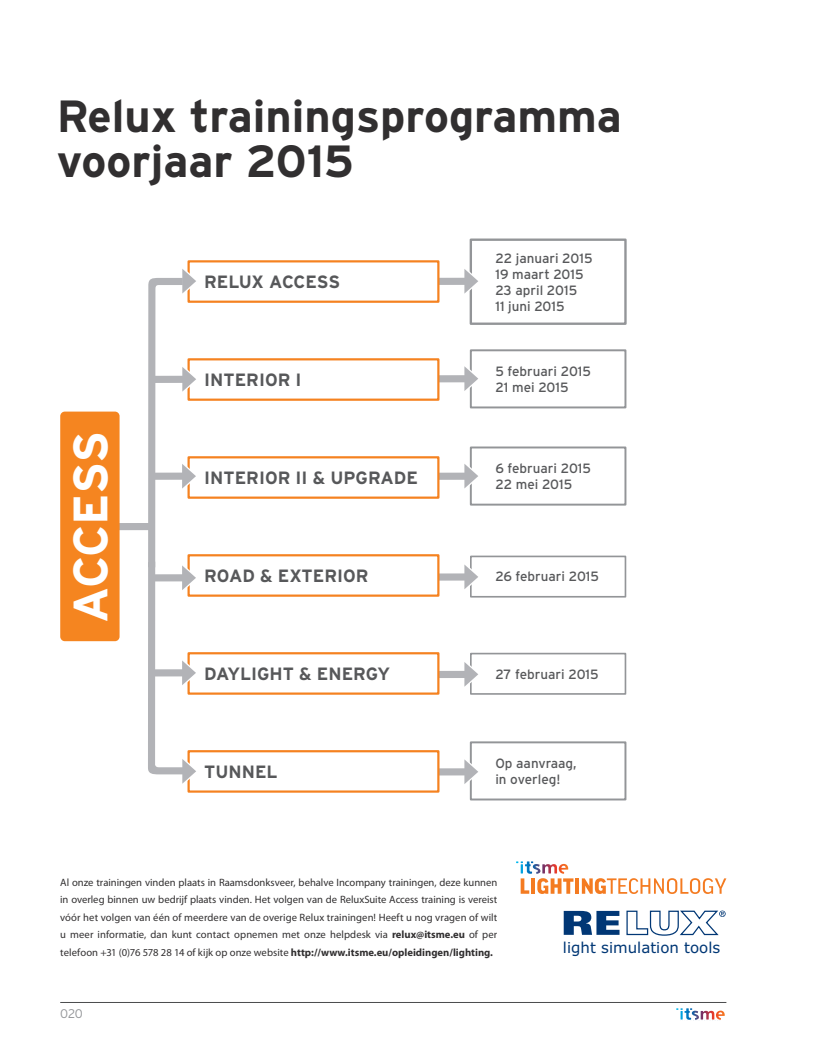
<style>
.page{position:relative;width:815px;height:1053px;background:#fff}
.page>*{position:absolute;margin:0;border:0;box-sizing:border-box;transform-origin:0 0}
.t1{font:700 48.25px "Interstate";letter-spacing:-.015em;color:#fff}
.t2{font:700 45px/45px "Interstate";color:#312f30}
.t3{font:700 17.75px "Interstate";color:#57585a}
.t4{font:15px "Verdana";color:#013775}
.t5{font:13.5px/16.1px "Interstate";color:#57585a}
.t6{font:300 12.5px "Interstate";color:#939598}
.t7{font:10.62px/17.5px "Myriad Pro";letter-spacing:.005em;color:#312f30;text-align:justify}
.s1{font-weight:700}
</style>
<div class="page">
<hr style="left:60px;top:1002px;width:666px;height:1px;background:#4b4c4d">
<svg style="left:676px;top:1008px;width:49px;height:11px"></svg>
<div style="left:470px;top:349px;width:156px;height:59px;border:2px solid #939598"></div>
<div style="left:470px;top:446px;width:156px;height:59px;border:2px solid #939598"></div>
<div style="left:470px;top:555px;width:156px;height:42px;border:2px solid #939598"></div>
<div style="left:470px;top:652px;width:156px;height:42px;border:2px solid #939598"></div>
<div style="left:470px;top:238px;width:157px;height:87px;border:2px solid #939598"></div>
<div style="left:470px;top:741px;width:156px;height:59px;border:2px solid #939598"></div>
<svg style="left:462px;top:360px;width:16px;height:37px"></svg>
<div style="left:432px;top:375px;width:33px;height:7px;background:#b2b3b7"></div>
<svg style="left:462px;top:263px;width:16px;height:36px"></svg>
<div style="left:432px;top:278px;width:33px;height:7px;background:#b2b3b7"></div>
<svg style="left:464px;top:458px;width:14px;height:36px"></svg>
<div style="left:432px;top:472px;width:33px;height:8px;background:#b2b3b7"></div>
<svg style="left:462px;top:558px;width:20px;height:37px"></svg>
<div style="left:432px;top:573px;width:33px;height:7px;background:#b2b3b7"></div>
<svg style="left:464px;top:656px;width:18px;height:36px"></svg>
<div style="left:432px;top:670px;width:33px;height:8px;background:#b2b3b7"></div>
<svg style="left:462px;top:753px;width:16px;height:36px"></svg>
<div style="left:432px;top:768px;width:33px;height:7px;background:#b2b3b7"></div>
<div style="left:189px;top:457px;width:249px;height:40px;background:#fff"></div>
<div style="left:188px;top:456px;width:251px;height:42px;border:2px solid #f58220"></div>
<div style="left:189px;top:555px;width:249px;height:40px;background:#fff"></div>
<div style="left:188px;top:554px;width:251px;height:42px;border:2px solid #f58220"></div>
<div style="left:189px;top:653px;width:249px;height:40px;background:#fff"></div>
<div style="left:188px;top:652px;width:251px;height:42px;border:2px solid #f58220"></div>
<div style="left:189px;top:261px;width:249px;height:41px;background:#fff"></div>
<div style="left:188px;top:260px;width:251px;height:43px;border:2px solid #f58220"></div>
<div style="left:189px;top:359px;width:249px;height:40px;background:#fff"></div>
<div style="left:188px;top:358px;width:251px;height:43px;border:2px solid #f58220"></div>
<div style="left:189px;top:751px;width:249px;height:40px;background:#fff"></div>
<div style="left:188px;top:750px;width:251px;height:42px;border:2px solid #f58220"></div>
<div style="left:93px;top:523px;width:58px;height:7px;background:#b2b3b7"></div>
<div style="left:60px;top:411px;width:60px;height:230px;background:#f58520;border-radius:5px"></div>
<svg style="left:147px;top:263px;width:53px;height:526px"></svg>
<svg style="left:516px;top:861px;width:57px;height:32px"></svg>
<hr style="left:575px;top:878px;width:4px;height:15px;background:#f47b21">
<svg style="left:582px;top:878px;width:144px;height:15px"></svg>
<svg style="left:564px;top:910px;width:56px;height:24px"></svg>
<svg style="left:626px;top:910px;width:100px;height:26px"></svg>
<h2 class="t2" style="left:57px;top:93px;width:567px">Relux trainingsprogramma voorjaar 2015</h2>
<h1 class="t1" style="left:64px;top:623px;width:194px;rotate:-90deg">ACCESS</h1>
<h3 class="t3" style="left:204px;top:272px;width:137px">RELUX ACCESS</h3>
<h3 class="t3" style="left:204px;top:369px;width:99px">INTERIOR I</h3>
<h3 class="t3" style="left:204px;top:467px;width:215px">INTERIOR II &amp; UPGRADE</h3>
<h3 class="t3" style="left:204px;top:565px;width:166px">ROAD &amp; EXTERIOR</h3>
<h3 class="t3" style="left:204px;top:664px;width:188px">DAYLIGHT &amp; ENERGY</h3>
<h3 class="t3" style="left:204px;top:761px;width:75px">TUNNEL</h3>
<p class="t5" style="left:495px;top:250px;width:99px">22 januari 2015<br>19 maart 2015<br>23 april 2015<br>11 juni 2015</p>
<p class="t5" style="left:495px;top:363px;width:97px">5 februari 2015<br>21 mei 2015</p>
<p class="t5" style="left:495px;top:460px;width:97px">6 februari 2015<br>22 mei 2015</p>
<p class="t5" style="left:495px;top:567px;width:105px">26 februari 2015</p>
<p class="t5" style="left:495px;top:666px;width:105px">27 februari 2015</p>
<p class="t5" style="left:495px;top:754px;width:83px">Op aanvraag, in overleg!</p>
<p class="t7" style="left:60px;top:873px;width:439px">Al onze trainingen vinden plaats in Raamsdonksveer, behalve Incompany trainingen, deze kunnen in overleg binnen uw bedrijf plaats vinden. Het volgen van de ReluxSuite Access training is vereist vóór het volgen van één of meerdere van de overige Relux trainingen! Heeft u nog vragen of wilt u meer informatie, dan kunt contact opnemen met onze helpdesk via <span class="s1">relux@itsme.eu</span> of per telefoon +31 (0)76 578 28 14 of kijk op onze website <span class="s1">http://www.itsme.eu/opleidingen/lighting.</span></p>
<p class="t6" style="left:60px;top:1006px;width:24px">020</p>
<h3 class="t4" style="left:563px;top:937px;width:159px">light simulation tools</h3>
</div>
